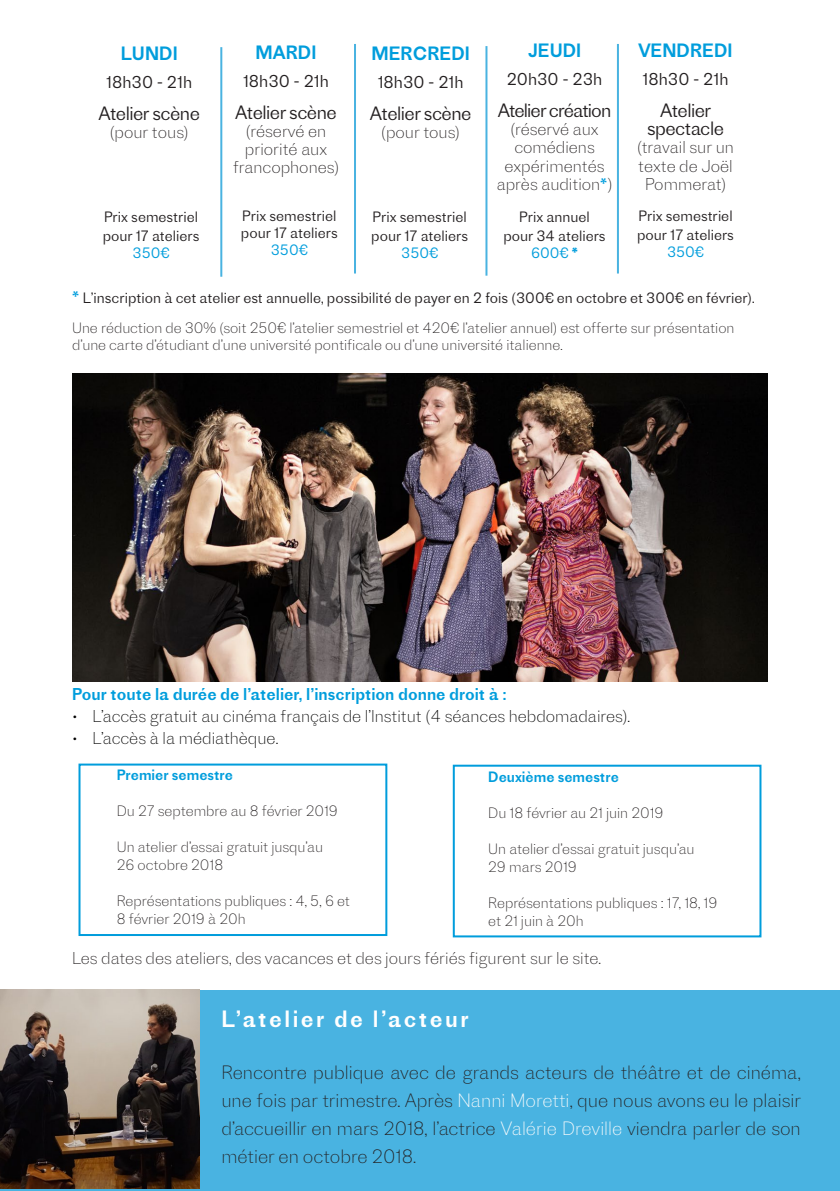
<style>
.page{position:relative;width:840px;height:1191px;background:#fff}
.page>*{position:absolute;margin:0;border:0;box-sizing:border-box;transform-origin:0 0}
.t1{font:22px "Proto Grotesk";letter-spacing:.11em;color:#fff}
.t2{font:200 18px/28px "Proto Grotesk";color:#231f20;text-align:justify}
.t3{font:300 18px "Proto Grotesk";letter-spacing:-.03em;color:#231f20}
.t4{font:18px "Proto Grotesk";color:#009ddc}
.t5{font:300 18px "Proto Grotesk";letter-spacing:-.05em;color:#231f20}
.t6{font:200 16px/18px "Proto Grotesk";color:#231f20;text-align:center}
.t7{font:200 16px "Proto Grotesk";color:#000}
.t8{font:16px "Proto Grotesk";color:#009ddc}
.t9{font:300 16px "Proto Grotesk";color:#231f20}
.t10{font:200 14px/16.8px "Proto Grotesk";color:#231f20}
.t11{font:300 14px/19.2px "Proto Grotesk";color:#231f20}
.t12{font:14px "Proto Grotesk";color:#009ddc}
.t13{font:300 14px "Proto Grotesk";color:#009ddc}
.s1{font-weight:400;color:#009ddc}
.s2{font-weight:400;font-size:16px;color:#009ddc}
.s3{font-weight:700}
.s4{color:#fcfcfc}
</style>
<div class="page">
<div style="left:0;top:990px;width:839px;height:201px;background:#49b3e1"></div>
<img style="left:72px;top:374px;width:695px;height:307px">
<hr style="left:220px;top:47px;width:2px;height:230px;background:#49b3e1">
<hr style="left:354px;top:44px;width:2px;height:229px;background:#49b3e1">
<hr style="left:485px;top:46px;width:2px;height:230px;background:#49b3e1">
<hr style="left:616px;top:44px;width:2px;height:229px;background:#49b3e1">
<div style="left:78px;top:763px;width:309px;height:173px;border:2px solid #009ddc"></div>
<div style="left:452px;top:764px;width:309px;height:173px;border:2px solid #009ddc"></div>
<img style="left:0;top:989px;width:200px;height:199px">
<p class="t4" style="left:121px;top:40px;width:58px">LUNDI</p>
<p class="t9" style="left:106px;top:70px;width:87px">18h30 - 21h</p>
<p class="t3" style="left:98px;top:100px;width:103px">Atelier scène</p>
<p class="t6" style="left:110px;top:122px;width:80px">(pour tous)</p>
<p class="t4" style="left:255px;top:40px;width:62px">MARDI</p>
<p class="t9" style="left:243px;top:70px;width:87px">18h30 - 21h</p>
<p class="t3" style="left:235px;top:100px;width:103px">Atelier scène</p>
<p class="t6" style="left:233px;top:122px;width:107px">(réservé en priorité aux francophones)</p>
<p class="t4" style="left:371px;top:40px;width:100px">MERCREDI</p>
<p class="t9" style="left:377px;top:70px;width:87px">18h30 - 21h</p>
<p class="t3" style="left:369px;top:100px;width:103px">Atelier scène</p>
<p class="t6" style="left:381px;top:122px;width:80px">(pour tous)</p>
<p class="t4" style="left:527px;top:38px;width:55px">JEUDI</p>
<p class="t9" style="left:506px;top:68px;width:97px">20h30 - 23h</p>
<p class="t5" style="left:497px;top:98px;width:115px">Atelier création</p>
<p class="t6" style="left:496px;top:120px;width:117px">(réservé aux comédiens expérimentés après audition<span class="s1">*</span>)</p>
<p class="t4" style="left:638px;top:38px;width:96px">VENDREDI</p>
<p class="t9" style="left:642px;top:68px;width:87px">18h30 - 21h</p>
<p class="t3" style="left:659px;top:98px;width:53px">Atelier</p>
<p class="t3" style="left:646px;top:116px;width:78px">spectacle</p>
<p class="t6" style="left:637px;top:138px;width:98px">(travail sur un texte de Joël<br>Pommerat)</p>
<p class="t11" style="left:636px;top:206px;width:98px">Prix semestriel pour 17 ateliers</p>
<p class="t13" style="left:666px;top:242px;width:38px">350€</p>
<p class="t11" style="left:72px;top:288px;width:684px"><span class="s2">*</span> L’inscription à cet atelier est annuelle, possibilité de payer en 2 fois (300€ en octobre et 300€ en février).</p>
<p class="t10" style="left:72px;top:319px;width:663px">Une réduction de 30% (soit 250€ l’atelier semestriel et 420€ l’atelier annuel) est offerte sur présentation d’une carte d’étudiant d’une université pontificale ou d’une université italienne.</p>
<p class="t11" style="left:241px;top:207px;width:98px;line-height:16.8px">Prix semestriel pour 17 ateliers</p>
<p class="t13" style="left:271px;top:240px;width:38px">350€</p>
<p class="t11" style="left:103px;top:206px;width:98px">Prix semestriel pour 17 ateliers</p>
<p class="t13" style="left:132px;top:243px;width:38px">350€</p>
<p class="t11" style="left:371px;top:206px;width:98px">Prix semestriel pour 17 ateliers</p>
<p class="t13" style="left:401px;top:243px;width:38px">350€</p>
<p class="t11" style="left:503px;top:206px;width:104px;text-align:center">Prix annuel pour 34 ateliers</p>
<p class="t13" style="left:530px;top:243px;width:48px">600€ <span class="s3">*</span></p>
<p class="t8" style="left:72px;top:682px;width:436px">Pour toute la durée de l’atelier, l’inscription donne droit à :</p>
<p class="t7" style="left:72px;top:704px;width:559px">• L’accès gratuit au cinéma français de l’Institut (4 séances hebdomadaires).</p>
<p class="t7" style="left:72px;top:726px;width:208px">• L’accès à la médiathèque.</p>
<p class="t12" style="left:117px;top:765px;width:118px">Premier semestre</p>
<p class="t10" style="left:117px;top:802px;width:223px">Du 27 septembre au 8 février 2019</p>
<p class="t10" style="left:117px;top:838px;width:208px">Un atelier d’essai gratuit jusqu’au</p>
<p class="t10" style="left:117px;top:856px;width:108px">26 octobre 2018</p>
<p class="t10" style="left:117px;top:892px;width:235px">Représentations publiques : 4, 5, 6 et</p>
<p class="t10" style="left:117px;top:910px;width:130px">8 février 2019 à 20h</p>
<p class="t12" style="left:488px;top:766px;width:132px">Deuxième semestre</p>
<p class="t10" style="left:488px;top:803px;width:177px">Du 18 février au 21 juin 2019</p>
<p class="t10" style="left:488px;top:839px;width:208px">Un atelier d’essai gratuit jusqu’au</p>
<p class="t10" style="left:488px;top:857px;width:90px">29 mars 2019</p>
<p class="t10" style="left:488px;top:893px;width:230px">Représentations publiques : 17, 18, 19</p>
<p class="t10" style="left:488px;top:911px;width:97px">et 21 juin à 20h</p>
<p class="t6" style="left:72px;top:948px;width:530px">Les dates des ateliers, des vacances et des jours fériés figurent sur le site.</p>
<p class="t1" style="left:221px;top:1003px;width:249px">L’atelier de l’acteur</p>
<p class="t2" style="left:221px;top:1057px;width:581px">Rencontre publique avec de grands acteurs de théâtre et de cinéma, une fois par trimestre. Après <span class="s4">Nanni Moretti</span>, que nous avons eu le plaisir d’accueillir en mars 2018, l’actrice <span class="s4">Valérie Dreville</span> viendra parler de son métier en octobre 2018.</p>
</div>
